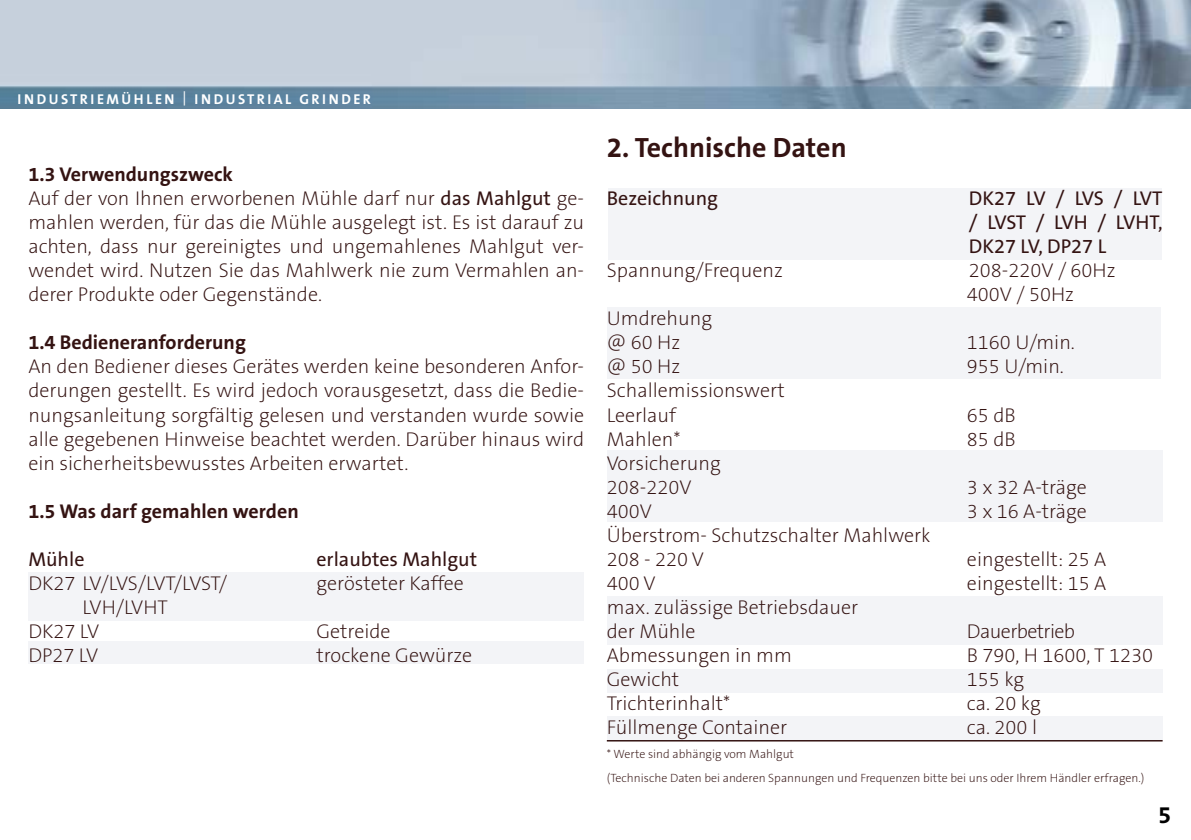
<style>
.page{position:relative;width:1191px;height:840px;background:#fff}
.page>*{position:absolute;margin:0;border:0;box-sizing:border-box;transform-origin:0 0}
.t1{font:700 28px "The Sans B7";color:#341312}
.t2{font:700 24px "The Sans B7";color:#000}
.t3{font:200 20px/24px "The Sans B2";color:#341312}
.t4{font:20px/24px "The Sans B5 Plain";color:#341312;text-align:justify}
.t5{font:700 20px "The Sans B7";color:#341312}
.t6{font:200 20px "The Sans B2";letter-spacing:-.02em;color:#341312}
.t7{font:200 20px "The Sans B2";letter-spacing:-.03em;color:#341312}
.t8{font:700 14.2px "The Sans B7";letter-spacing:.17em;color:#fff}
.t9{font:200 12px/24px "The Sans B2";color:#341312}
.s1{font-family:"The Sans B5 Plain";font-weight:400}
</style>
<div class="page">
<img style="left:0;top:0;width:1191px;height:109px">
<div style="left:28px;top:572px;width:556px;height:48px;background:#f3f4f7"></div>
<div style="left:28px;top:641px;width:556px;height:22px;background:#f3f4f7"></div>
<div style="left:608px;top:188px;width:553px;height:71px;background:#f3f4f7"></div>
<div style="left:607px;top:307px;width:553px;height:71px;background:#f3f4f7"></div>
<div style="left:607px;top:450px;width:555px;height:72px;background:#f3f4f7"></div>
<div style="left:607px;top:668px;width:555px;height:24px;background:#f3f4f7"></div>
<div style="left:607px;top:716px;width:555px;height:23px;background:#f3f4f7"></div>
<div style="left:607px;top:596px;width:555px;height:48px;background:#f3f4f7"></div>
<hr style="left:607px;top:739px;width:555px;height:2px;background:#341312">
<p class="t8" style="left:18px;top:91px;width:355px">INDUSTRIEMÜHLEN <span class="s1">|</span> INDUSTRIAL GRINDER</p>
<p class="t5" style="left:28px;top:164px;width:206px">1.3 Verwendungszweck</p>
<p class="t3" style="left:28px;top:188px;width:557px;text-align:justify">Auf der von Ihnen erworbenen Mühle darf nur <span class="s1">das Mahlgut</span> ge&shy;mahlen werden, für das die Mühle ausgelegt ist. Es ist darauf zu achten, dass nur gereinigtes und ungemahlenes Mahlgut ver&shy;wendet wird. Nutzen Sie das Mahlwerk nie zum Vermahlen an&shy;derer Produkte oder Gegenstände.</p>
<p class="t5" style="left:28px;top:332px;width:219px">1.4 Bedieneranforderung</p>
<p class="t3" style="left:28px;top:356px;width:557px;text-align:justify">An den Bediener dieses Gerätes werden keine besonderen Anfor&shy;derungen gestellt. Es wird jedoch vorausgesetzt, dass die Bedie&shy;nungsanleitung sorgfältig gelesen und verstanden wurde sowie alle gegebenen Hinweise beachtet werden. Darüber hinaus wird ein sicherheitsbewusstes Arbeiten erwartet.</p>
<p class="t5" style="left:28px;top:500px;width:272px">1.5 Was darf gemahlen werden</p>
<p class="t4" style="left:28px;top:547px;width:58px">Mühle</p>
<p class="t4" style="left:316px;top:547px;width:162px">erlaubtes Mahlgut</p>
<p class="t6" style="left:28px;top:572px;width:200px">DK27 LV/LVS/LVT/LVST/</p>
<p class="t3" style="left:316px;top:572px;width:149px">gerösteter Kaffee</p>
<p class="t3" style="left:28px;top:596px;width:141px;text-indent:54px">LVH/LVHT<br>DK27 LV</p>
<p class="t3" style="left:316px;top:620px;width:76px">Getreide</p>
<p class="t3" style="left:28px;top:644px;width:71px">DP27 LV</p>
<p class="t3" style="left:316px;top:644px;width:157px">trockene Gewürze</p>
<h1 class="t1" style="left:607px;top:133px;width:241px">2. Technische Daten</h1>
<p class="t4" style="left:607px;top:187px;width:113px">Bezeichnung</p>
<p class="t4" style="left:969px;top:187px;width:195px">DK27 LV / LVS / LVT / LVST / LVH / LVHT, DK27 LV, DP27 L</p>
<p class="t3" style="left:607px;top:260px;width:177px">Spannung/Frequenz</p>
<p class="t3" style="left:967px;top:260px;width:150px">208-220V / 60Hz<br>400V / 50Hz</p>
<p class="t3" style="left:607px;top:308px;width:107px">Umdrehung @ 60 Hz</p>
<p class="t3" style="left:967px;top:332px;width:109px">1160 U/min.</p>
<p class="t3" style="left:607px;top:356px;width:75px">@ 50 Hz</p>
<p class="t3" style="left:967px;top:356px;width:98px">955 U/min.</p>
<p class="t3" style="left:607px;top:380px;width:179px">Schallemissionswert<br>Leerlauf</p>
<p class="t3" style="left:967px;top:404px;width:50px">65 dB</p>
<p class="t3" style="left:607px;top:428px;width:75px">Mahlen*</p>
<p class="t3" style="left:967px;top:428px;width:50px">85 dB</p>
<p class="t3" style="left:607px;top:452px;width:115px">Vorsicherung<br>208-220V</p>
<p class="t3" style="left:967px;top:476px;width:121px">3 x 32 A-träge</p>
<p class="t3" style="left:607px;top:500px;width:47px">400V</p>
<p class="t3" style="left:967px;top:500px;width:121px">3 x 16 A-träge</p>
<p class="t3" style="left:607px;top:524px;width:325px">Überstrom- Schutzschalter Mahlwerk<br>208 - 220 V</p>
<p class="t3" style="left:967px;top:548px;width:141px">eingestellt: 25 A</p>
<p class="t3" style="left:607px;top:572px;width:50px">400 V</p>
<p class="t3" style="left:967px;top:572px;width:141px">eingestellt: 15 A</p>
<p class="t3" style="left:607px;top:596px;width:253px">max. zulässige Betriebsdauer der Mühle</p>
<p class="t7" style="left:967px;top:620px;width:110px">Dauerbetrieb</p>
<p class="t3" style="left:607px;top:644px;width:186px">Abmessungen in mm</p>
<p class="t3" style="left:967px;top:644px;width:188px">B 790, H 1600, T 1230</p>
<p class="t3" style="left:607px;top:668px;width:74px">Gewicht</p>
<p class="t3" style="left:967px;top:668px;width:59px">155 kg</p>
<p class="t3" style="left:607px;top:692px;width:125px">Trichterinhalt*</p>
<p class="t3" style="left:967px;top:692px;width:75px">ca. 20 kg</p>
<p class="t3" style="left:607px;top:716px;width:182px">Füllmenge Container</p>
<p class="t3" style="left:967px;top:716px;width:72px">ca. 200 l</p>
<p class="t9" style="left:607px;top:742px;width:539px">* Werte sind abhängig vom Mahlgut<br>(Technische Daten bei anderen Spannungen und Frequenzen bitte bei uns oder Ihrem Händler erfragen.)</p>
<p class="t2" style="left:1158px;top:802px;width:15px">5</p>
</div>
